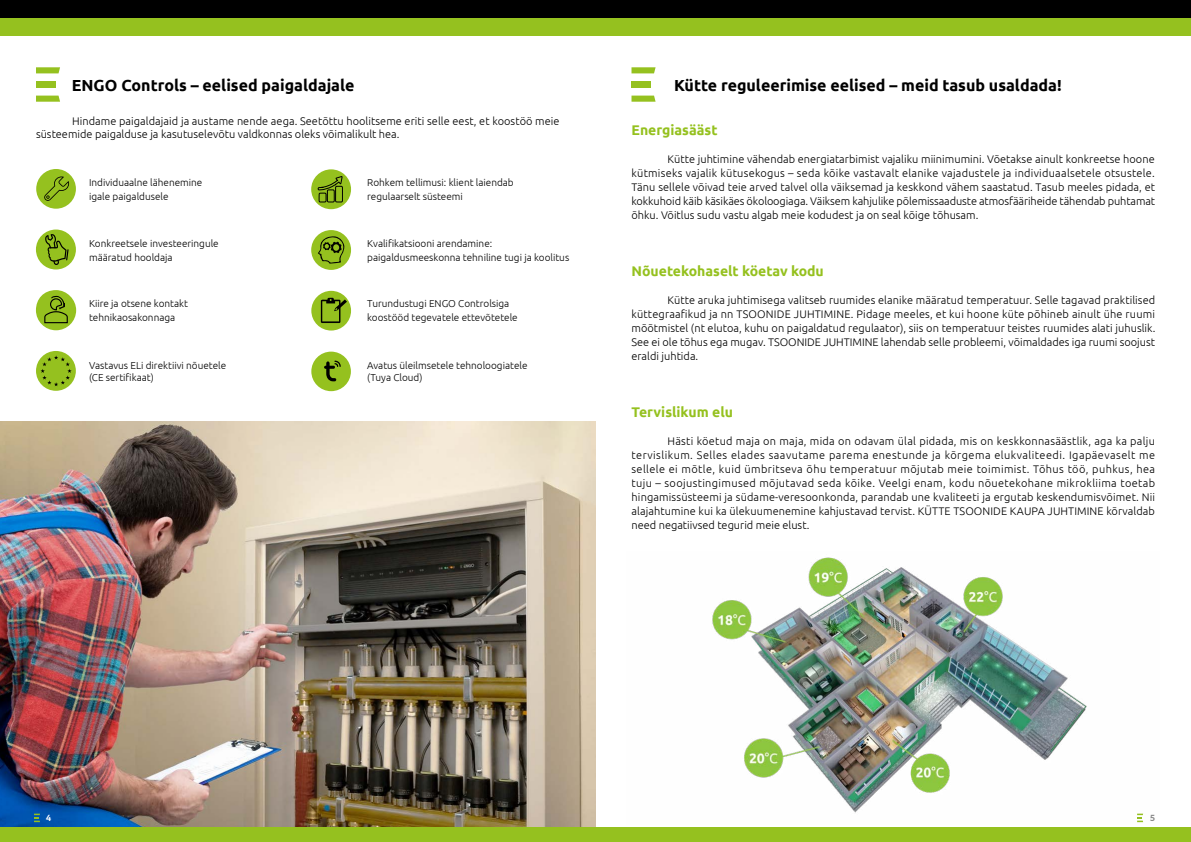
<style>
.page{position:relative;width:1191px;height:842px;background:#fff}
.page>*{position:absolute;margin:0;border:0;box-sizing:border-box;transform-origin:0 0}
.t1{font:700 16px "Ubuntu";color:#000}
.t2{font:700 14px "Ubuntu";color:#95c11f}
.t3{font:300 11px/14px "Ubuntu";color:#000;text-align:justify}
.t4{font:300 10px/14px "Ubuntu";color:#000}
.t5{font:9px "Techna Sans";color:#fff}
.t6{font:9px "Techna Sans";color:#878787}
</style>
<div class="page">
<img style="left:0;top:421px;width:595px;height:407px">
<div style="left:0;top:0;width:595px;height:18px;background:#000"></div>
<div style="left:0;top:18px;width:595px;height:18px;background:#95c11f"></div>
<div style="left:595px;top:0;width:596px;height:18px;background:#000"></div>
<div style="left:595px;top:18px;width:596px;height:18px;background:#95c11f"></div>
<svg style="left:631px;top:67px;width:24px;height:6px"></svg>
<svg style="left:631px;top:96px;width:24px;height:6px"></svg>
<div style="left:631px;top:81px;width:20px;height:7px;background:#95c11f"></div>
<img style="left:712px;top:557px;width:432px;height:266px">
<svg style="left:36px;top:67px;width:24px;height:6px"></svg>
<svg style="left:36px;top:96px;width:24px;height:6px"></svg>
<div style="left:36px;top:81px;width:20px;height:7px;background:#95c11f"></div>
<div style="left:36px;top:230px;width:40px;height:39px;background:#95c11f;border-radius:50%"></div>
<svg style="left:45px;top:234px;width:24px;height:31px"></svg>
<div style="left:311px;top:230px;width:40px;height:40px;background:#95c11f;border-radius:50%"></div>
<svg style="left:318px;top:236px;width:27px;height:28px"></svg>
<div style="left:311px;top:169px;width:40px;height:40px;background:#95c11f;border-radius:50%"></div>
<svg style="left:317px;top:175px;width:26px;height:28px"></svg>
<div style="left:36px;top:169px;width:40px;height:40px;background:#95c11f;border-radius:50%"></div>
<svg style="left:44px;top:176px;width:25px;height:25px"></svg>
<div style="left:36px;top:290px;width:40px;height:40px;background:#95c11f;border-radius:50%"></div>
<svg style="left:44px;top:296px;width:24px;height:28px"></svg>
<div style="left:311px;top:291px;width:40px;height:40px;background:#95c11f;border-radius:50%"></div>
<svg style="left:321px;top:297px;width:26px;height:26px"></svg>
<div style="left:36px;top:351px;width:40px;height:40px;background:#95c11f;border-radius:50%"></div>
<svg style="left:41px;top:355px;width:31px;height:31px"></svg>
<div style="left:311px;top:352px;width:40px;height:39px;background:#95c11f;border-radius:50%"></div>
<svg style="left:324px;top:361px;width:17px;height:20px"></svg>
<div style="left:0;top:828px;width:595px;height:14px;background:#95c11f"></div>
<div style="left:595px;top:828px;width:596px;height:14px;background:#95c11f"></div>
<svg style="left:1137px;top:814px;width:6px;height:8px"></svg>
<svg style="left:34px;top:814px;width:6px;height:8px"></svg>
<h1 class="t1" style="left:72px;top:75px;width:284px">ENGO Controls – eelised paigaldajale</h1>
<p class="t3" style="left:36px;top:114px;width:525px;line-height:13.2px;text-indent:36px">Hindame paigaldajaid ja austame nende aega. Seetõttu hoolitseme eriti selle eest, et koostöö meie süsteemide paigalduse ja kasutuselevõtu valdkonnas oleks võimalikult hea.</p>
<p class="t4" style="left:89px;top:175px;width:115px">Individuaalne lähenemine igale paigaldusele</p>
<p class="t4" style="left:367px;top:175px;width:148px">Rohkem tellimusi: klient laiendab regulaarselt süsteemi</p>
<p class="t4" style="left:367px;top:236px;width:203px">Kvalifikatsiooni arendamine: paigaldusmeeskonna tehniline tugi ja koolitus</p>
<p class="t4" style="left:367px;top:296px;width:152px">Turundustugi ENGO Controlsiga koostööd tegevatele ettevõtetele</p>
<p class="t4" style="left:89px;top:236px;width:131px">Konkreetsele investeeringule määratud hooldaja</p>
<p class="t4" style="left:89px;top:296px;width:100px">Kiire ja otsene kontakt tehnikaosakonnaga</p>
<p class="t4" style="left:89px;top:359px;width:139px;line-height:12px">Vastavus ELi direktiivi nõuetele (CE sertifikaat)</p>
<p class="t4" style="left:367px;top:359px;width:162px;line-height:12px">Avatus üleilmsetele tehnoloogiatele (Tuya Cloud)</p>
<h1 class="t1" style="left:674px;top:75px;width:389px">Kütte reguleerimise eelised – meid tasub usaldada!</h1>
<p class="t2" style="left:631px;top:122px;width:88px">Energiasääst</p>
<p class="t3" style="left:631px;top:152px;width:525px;text-indent:36px">Kütte juhtimine vähendab energiatarbimist vajaliku miinimumini. Võetakse ainult konkreetse hoone kütmiseks vajalik kütusekogus – seda kõike vastavalt elanike vajadustele ja individuaalsetele otsustele.<br>Tänu sellele võivad teie arved talvel olla väiksemad ja keskkond vähem saastatud. Tasub meeles pidada, et kokkuhoid käib käsikäes ökoloogiaga. Väiksem kahjulike põlemissaaduste atmosfääriheide tähendab puhtamat õhku. Võitlus sudu vastu algab meie kodudest ja on seal kõige tõhusam.</p>
<p class="t2" style="left:631px;top:263px;width:194px">Nõuetekohaselt köetav kodu</p>
<p class="t3" style="left:631px;top:293px;width:525px;text-indent:36px">Kütte aruka juhtimisega valitseb ruumides elanike määratud temperatuur. Selle tagavad praktilised küttegraafikud ja nn TSOONIDE JUHTIMINE. Pidage meeles, et kui hoone küte põhineb ainult ühe ruumi mõõtmistel (nt elutoa, kuhu on paigaldatud regulaator), siis on temperatuur teistes ruumides alati juhuslik.<br>See ei ole tõhus ega mugav. TSOONIDE JUHTIMINE lahendab selle probleemi, võimaldades iga ruumi soojust eraldi juhtida.</p>
<p class="t2" style="left:631px;top:404px;width:103px">Tervislikum elu</p>
<p class="t3" style="left:631px;top:434px;width:525px;text-indent:36px">Hästi köetud maja on maja, mida on odavam ülal pidada, mis on keskkonnasäästlik, aga ka palju tervislikum. Selles elades saavutame parema enestunde ja kõrgema elukvaliteedi. Igapäevaselt me sellele ei mõtle, kuid ümbritseva õhu temperatuur mõjutab meie toimimist. Tõhus töö, puhkus, hea tuju – soojustingimused mõjutavad seda kõike. Veelgi enam, kodu nõuetekohane mikrokliima toetab hingamissüsteemi ja südame-veresoonkonda, parandab une kvaliteeti ja ergutab keskendumisvõimet. Nii alajahtumine kui ka ülekuumenemine kahjustavad tervist. KÜTTE TSOONIDE KAUPA JUHTIMINE kõrvaldab need negatiivsed tegurid meie elust.</p>
<p class="t5" style="left:46px;top:812px;width:6px">4</p>
<p class="t6" style="left:1150px;top:812px;width:6px">5</p>
</div>
